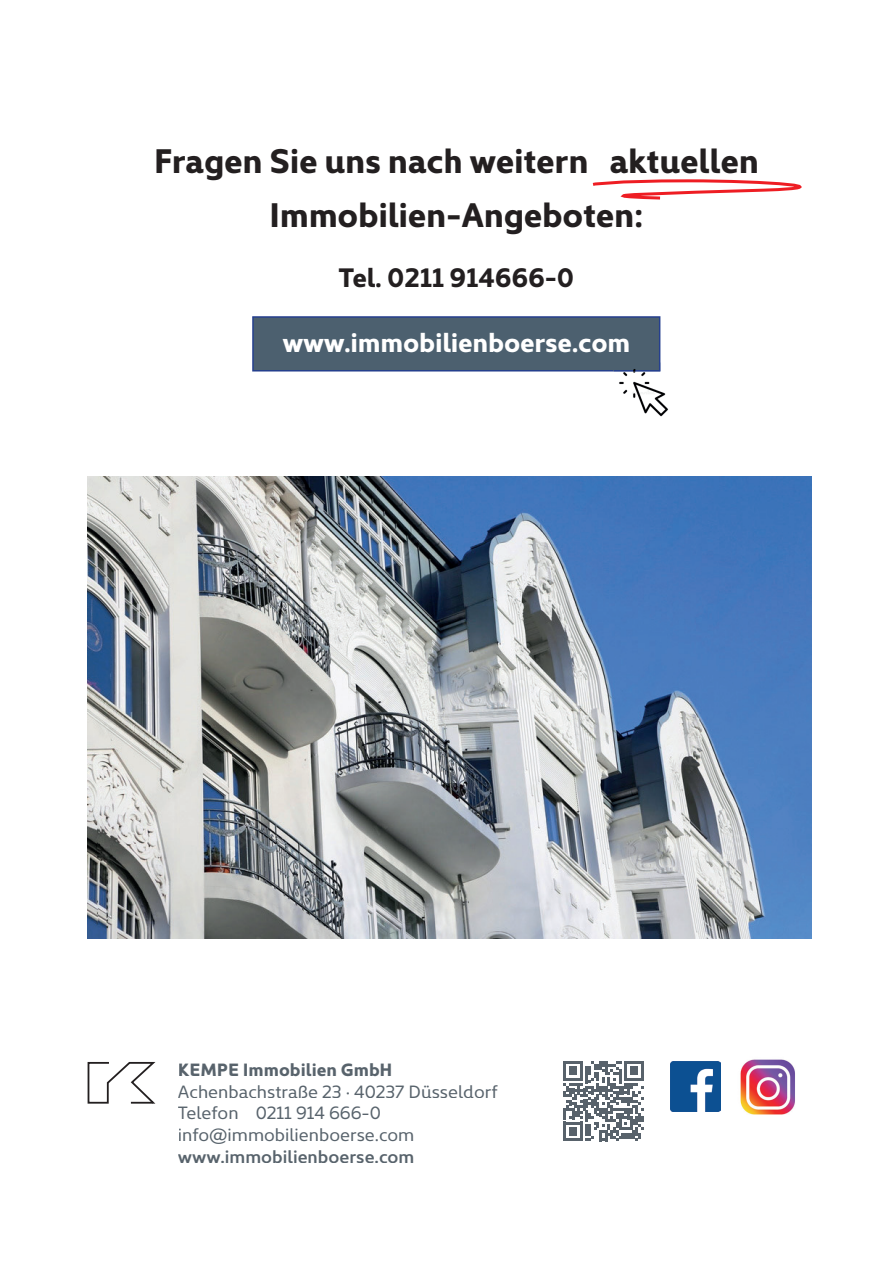
<style>
.page{position:relative;width:893px;height:1263px;background:#fff}
.page>*{position:absolute;margin:0;border:0;box-sizing:border-box;transform-origin:0 0}
.t1{font:700 34.5px/54px "Kyrial Display Pro";letter-spacing:-.01em;color:#231f20;text-align:center}
.t2{font:700 27px "Kyrial Display Pro";letter-spacing:-.01em;color:#fff}
.t3{font:700 27px "Kyrial Display Pro";letter-spacing:-.01em;color:#231f20}
.t4{font:18px/21.6px "Kyrial Display Pro";color:#58636c}
.t5{font:600 18px "Kyrial Display Pro";color:#58636c}
.t6{font:700 18px "Kyrial Display Pro";color:#58636c}
</style>
<div class="page">
<div style="left:252px;top:316px;width:408px;height:55px;background:#4c606f"></div>
<img style="left:88px;top:476px;width:723px;height:462px">
<svg style="left:592px;top:179px;width:210px;height:21px"></svg>
<img style="left:614px;top:362px;width:55px;height:55px">
<img style="left:614px;top:362px;width:46px;height:9px">
<img style="left:671px;top:1062px;width:49px;height:49px">
<img style="left:740px;top:1059px;width:55px;height:56px">
<svg style="left:563px;top:1061px;width:80px;height:80px"></svg>
<svg style="left:87px;top:1062px;width:69px;height:42px"></svg>
<h1 class="t1" style="left:154px;top:132px;width:607px">Fragen Sie uns nach weitern aktuellen<br>Immobilien-Angeboten:</h1>
<h2 class="t3" style="left:339px;top:258px;width:237px">Tel. 0211 914666-0</h2>
<h2 class="t2" style="left:282px;top:323px;width:349px">www.immobilienboerse.com</h2>
<p class="t6" style="left:178px;top:1057px;width:216px">KEMPE Immobilien GmbH</p>
<p class="t4" style="left:178px;top:1080px;width:321px">Achenbachstraße 23 · 40237 Düsseldorf<br>Telefon 0211 914 666-0 info@immobilienboerse.com</p>
<p class="t5" style="left:178px;top:1143px;width:238px">www.immobilienboerse.com</p>
</div>
